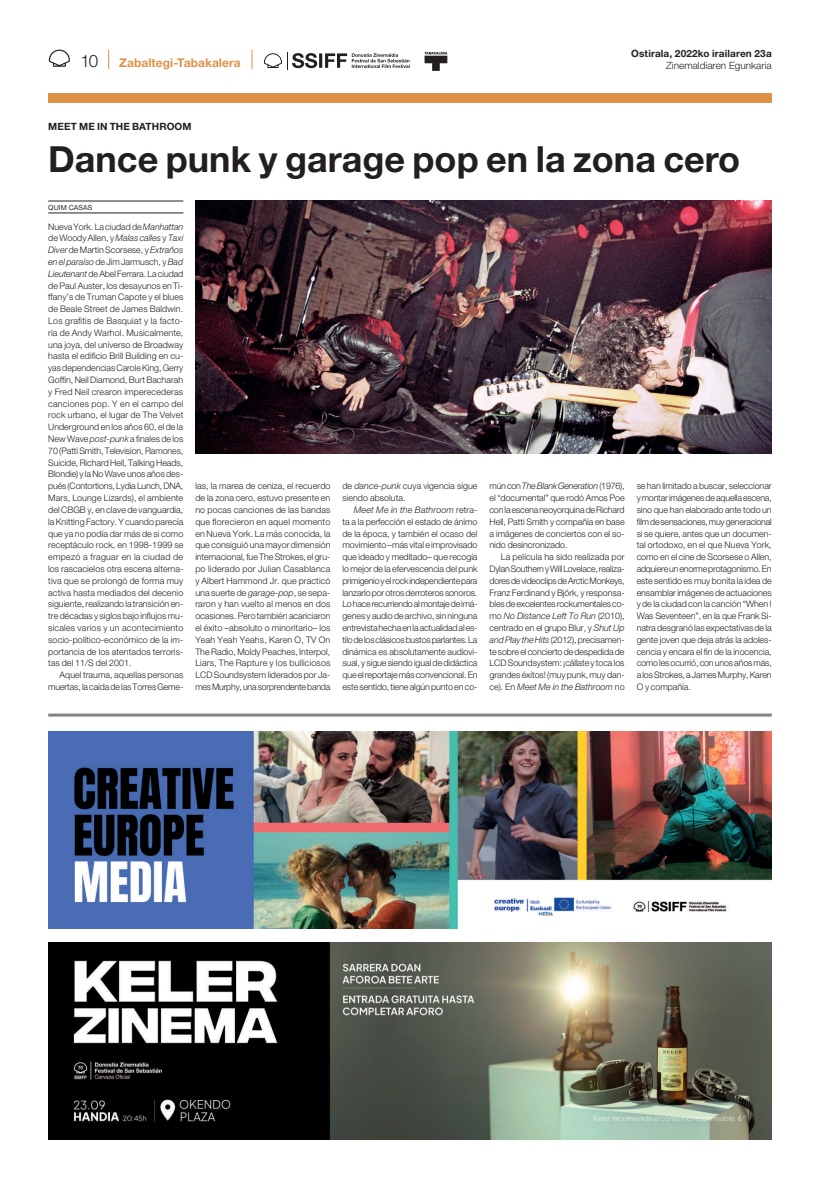
<style>
.page{position:relative;width:820px;height:1191px;background:#fff}
.page>*{position:absolute;margin:0;border:0;box-sizing:border-box;transform-origin:0 0}
.t1{font:700 36px "Helvetica Neue LT Std";color:#231f20}
.t2{font:700 12px "Helvetica Neue LT Std";letter-spacing:.005em;color:#de9248}
.t3{font:700 10px "Helvetica Neue LT Std";letter-spacing:.01em;color:#231f20}
.t4{font:300 10px "Helvetica Neue LT Std";color:#231f20}
.t5{font:300 9px/11.8px "Helvetica Neue LT Std";letter-spacing:-.005em;color:#231f20;text-align:justify}
.t6{font:7px "Helvetica Neue LT Std";letter-spacing:.015em;color:#231f20}
.s1{font-weight:300;font-size:17px;color:#231f20}
.s2{font-style:italic}
</style>
<div class="page">
<hr style="left:48px;top:713px;width:723px;height:3px;background:#808285">
<img style="left:48px;top:942px;width:723px;height:198px">
<img style="left:48px;top:731px;width:723px;height:198px">
<div style="left:48px;top:93px;width:723px;height:10px;background:#de9248"></div>
<svg style="left:49px;top:50px;width:21px;height:17px"></svg>
<svg style="left:108px;top:50px;width:1px;height:19px"></svg>
<svg style="left:251px;top:50px;width:1px;height:19px"></svg>
<svg style="left:424px;top:52px;width:23px;height:19px"></svg>
<svg style="left:264px;top:52px;width:145px;height:17px"></svg>
<hr style="left:48px;top:201px;width:135px;height:1px;background:#231f20">
<hr style="left:48px;top:213px;width:135px;height:1px;background:#231f20">
<img style="left:195px;top:200px;width:576px;height:254px">
<p class="t3" style="left:631px;top:47px;width:142px">Ostirala, 2022ko irailaren 23a</p>
<h2 class="t2" style="left:80px;top:55px;width:162px"><span class="s1">10</span> Zabaltegi-Tabakalera</h2>
<p class="t4" style="left:665px;top:59px;width:107px">Zinemaldiaren Egunkaria</p>
<p class="t3" style="left:48px;top:120px;width:145px">MEET ME IN THE BATHROOM</p>
<h1 class="t1" style="left:48px;top:137px;width:693px">Dance punk y garage pop en la zona cero</h1>
<p class="t6" style="left:48px;top:203px;width:46px">QUIM CASAS</p>
<p class="t5" style="left:48px;top:220px;width:137px">Nueva York. La ciudad de <span class="s2">Manhattan </span>de Woody Allen, y <span class="s2">Malas calles</span> y <span class="s2">Taxi Diver</span> de Martin Scorsese, y <span class="s2">Extraños en el paraíso</span> de Jim Jarmusch, y <span class="s2">Bad Lieutenant</span> de Abel Ferrara. La ciudad de Paul Auster, los desayunos en Ti&shy;ffany’s de Truman Capote y el blues de Beale Street de James Baldwin.<br>Los grafitis de Basquiat y la facto&shy;ría de Andy Warhol. Musicalmente, una joya, del universo de Broadway hasta el edificio Brill Building en cu&shy;yas dependencias Carole King, Gerry Goffin, Neil Diamond, Burt Bacharah y Fred Neil crearon imperecederas canciones pop. Y en el campo del rock urbano, el lugar de The Velvet Underground en los años 60, el de la New Wave <span class="s2">post-punk</span> a finales de los 70 (Patti Smith, Television, Ramones, Suicide, Richard Hell, Talking Heads, Blondie) y la No Wave unos años des&shy;pués (Contortions, Lydia Lunch, DNA, Mars, Lounge Lizards), el ambiente del CBGB y, en clave de vanguardia, la Knitting Factory. Y cuando parecía que ya no podía dar más de si como receptáculo rock, en 1998-1999 se empezó a fraguar en la ciudad de los rascacielos otra escena alterna&shy;tiva que se prolongó de forma muy activa hasta mediados del decenio siguiente, realizando la transición en&shy;tre décadas y siglos bajo influjos mu&shy;sicales varios y un acontecimiento socio-político-económico de la im&shy;portancia de los atentados terroris&shy;tas del 11/S del 2001.</p>
<p class="t5" style="left:48px;top:669px;width:136px;text-align:right">Aquel trauma, aquellas personas muertas, la caída de las Torres Geme-</p>
<p class="t5" style="left:195px;top:480px;width:137px">las, la marea de ceniza, el recuerdo de la zona cero, estuvo presente en no pocas canciones de las bandas que florecieron en aquel momento en Nueva York. La más conocida, la que consiguió una mayor dimensión internacional, fue The Strokes, el gru&shy;po liderado por Julian Casablanca y Albert Hammond Jr. que practicó una suerte de <span class="s2">garage-pop</span>, se sepa&shy;raron y han vuelto al menos en dos ocasiones. Pero también acariciaron el éxito –absoluto o minoritario– los Yeah Yeah Yeahs, Karen O, TV On The Radio, Moldy Peaches, Interpol, Liars, The Rapture y los bulliciosos LCD Soundsystem liderados por Ja&shy;mes Murphy, una sorprendente banda</p>
<p class="t5" style="left:342px;top:480px;width:136px">de <span class="s2">dance-punk</span> cuya vigencia sigue siendo absoluta.</p>
<p class="t5" style="left:342px;top:503px;width:137px;text-indent:11px"><span class="s2">Meet Me in the Bathroom</span> retra&shy;ta a la perfección el estado de ánimo de la época, y también el ocaso del movimiento –más vital e improvisado que ideado y meditado– que recogía lo mejor de la efervescencia del punk primigenio y el rock independiente para lanzarlo por otros derroteros sonoros.<br>Lo hace recurriendo al montaje de imá&shy;genes y audio de archivo, sin ninguna entrevista hecha en la actualidad al es&shy;tilo de los clásicos bustos parlantes. La dinámica es absolutamente audiovi&shy;sual, y sigue siendo igual de didáctica que el reportaje más convencional. En este sentido, tiene algún punto en co-</p>
<p class="t5" style="left:489px;top:480px;width:136px">mún con <span class="s2">The Blank Generation</span> (1976), el “documental” que rodó Amos Poe con la escena neoyorquina de Richard Hell, Patti Smith y compañía en base a imágenes de conciertos con el so&shy;nido desincronizado.</p>
<p class="t5" style="left:489px;top:551px;width:137px;text-indent:11px">La película ha sido realizada por Dylan Southern y Will Lovelace, realiza&shy;dores de videoclips de Arctic Monkeys, Franz Ferdinand y Björk, y responsa&shy;bles de excelentes rockumentales co&shy;mo <span class="s2">No Distance Left To Run</span> (2010), centrado en el grupo Blur, y <span class="s2">Shut Up and Play the Hits</span> (2012), precisamen&shy;te sobre el concierto de despedida de LCD Soundsystem: ¡cállate y toca los grandes éxitos! (muy punk, muy dan&shy;ce). En <span class="s2">Meet Me in the Bathroom</span> no</p>
<p class="t5" style="left:636px;top:480px;width:137px">se han limitado a buscar, seleccionar y montar imágenes de aquella escena, sino que han elaborado ante todo un film de sensaciones, muy generacional si se quiere, antes que un documen&shy;tal ortodoxo, en el que Nueva York, como en el cine de Scorsese o Allen, adquiere un enorme protagonismo. En este sentido es muy bonita la idea de ensamblar imágenes de actuaciones y de la ciudad con la canción “When I Was Seventeen”, en la que Frank Si&shy;natra desgranó las expectativas de la gente joven que deja atrás la adoles&shy;cencia y encara el fin de la inocencia, como les ocurrió, con unos años más, a los Strokes, a James Murphy, Karen O y compañía.</p>
</div>
